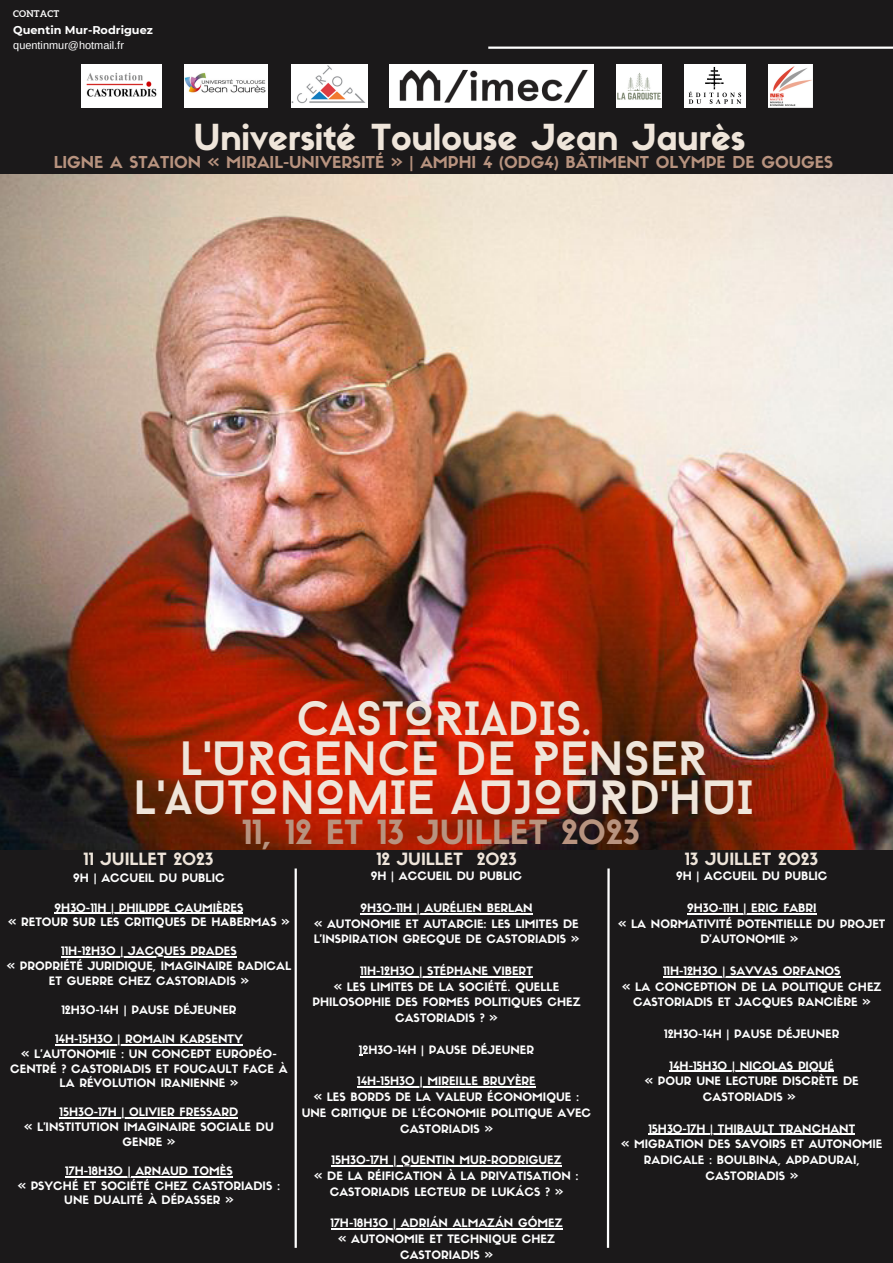
<style>
.page{position:relative;width:893px;height:1263px;background:#1b191a}
.page>*{position:absolute;margin:0;border:0;box-sizing:border-box;transform-origin:0 0}
.t1{font:48px/39.4px "Baron Neue";color:#efe5da;text-align:center}
.t2{font:35.17px "Sifonn Basic";color:#efe5da}
.t3{font:32.7px "Sifonn Basic";color:#b8937f}
.t4{font:16.58px "Sifonn Basic";color:#efe5da}
.t5{font:16.12px "Sifonn Basic";color:#b8937f}
.t6{font:11.4px/15.8px "Sifonn Basic";color:#fff;text-align:center}
.t7{font:700 11.25px "Montserrat";color:#fff}
.t8{font:10.95px "Arimo";color:#fff}
.t9{font:700 9.23px "Aleo";letter-spacing:.015em;color:#fff}
</style>
<div class="page">
<img style="left:0;top:175px;width:893px;height:674px">
<hr style="left:294px;top:868px;width:3px;height:380px;background:#fff">
<svg style="left:606px;top:868px;width:4px;height:380px"></svg>
<img style="left:184px;top:65px;width:84px;height:43px">
<img style="left:291px;top:65px;width:76px;height:43px">
<hr style="left:488px;top:47px;width:405px;height:2px;background:#fff">
<img style="left:684px;top:65px;width:61px;height:43px">
<img style="left:390px;top:65px;width:204px;height:43px">
<img style="left:81px;top:65px;width:81px;height:43px">
<img style="left:617px;top:65px;width:44px;height:43px">
<img style="left:768px;top:65px;width:44px;height:43px">
<hr style="left:55px;top:913px;width:188px;height:1px;background:#fff">
<hr style="left:61px;top:956px;width:176px;height:2px;background:#fff">
<hr style="left:55px;top:1044px;width:188px;height:1px;background:#fff">
<hr style="left:60px;top:1117px;width:178px;height:2px;background:#fff">
<hr style="left:65px;top:1176px;width:168px;height:1px;background:#fff">
<hr style="left:360px;top:913px;width:172px;height:1px;background:#fff">
<hr style="left:360px;top:976px;width:173px;height:1px;background:#fff">
<hr style="left:357px;top:1086px;width:179px;height:1px;background:#fff">
<hr style="left:331px;top:1165px;width:230px;height:1px;background:#fff">
<hr style="left:330px;top:1228px;width:232px;height:1px;background:#fff">
<hr style="left:687px;top:913px;width:129px;height:1px;background:#fff">
<hr style="left:663px;top:976px;width:177px;height:1px;background:#fff">
<hr style="left:669px;top:1071px;width:165px;height:1px;background:#fff">
<hr style="left:648px;top:1134px;width:207px;height:1px;background:#fff">
<p class="t9" style="left:13px;top:8px;width:47px">CONTACT</p>
<p class="t7" style="left:13px;top:23px;width:141px">Quentin Mur-Rodriguez</p>
<p class="t8" style="left:13px;top:39px;width:112px">quentinmur@hotmail.fr</p>
<p class="t2" style="left:193px;top:124px;width:553px">Université Toulouse Jean Jaurès</p>
<p class="t5" style="left:54px;top:156px;width:781px">LIGNE A STATION « MIRAIL-UNIVERSITÉ » | AMPHI 4 (ODG4) BÂTIMENT OLYMPE DE GOUGES</p>
<p class="t1" style="left:296px;top:703px;width:296px">CASTORIADIS.</p>
<p class="t1" style="left:133px;top:743px;width:622px">L'URGENCE DE PENSER<br>L'AUTONOMIE AUJOURD'HUI</p>
<p class="t3" style="left:242px;top:820px;width:399px">11, 12 ET 13 JUILLET 2023</p>
<p class="t4" style="left:84px;top:852px;width:131px">11 JUILLET 2023</p>
<p class="t4" style="left:376px;top:852px;width:142px">12 JUILLET 2023</p>
<p class="t4" style="left:685px;top:852px;width:135px">13 JUILLET 2023</p>
<p class="t6" style="left:73px;top:871px;width:153px">9H | ACCUEIL DU PUBLIC</p>
<p class="t6" style="left:55px;top:901px;width:190px">9H30-11H | PHILIPPE CAUMIÈRES</p>
<p class="t6" style="left:8px;top:915px;width:283px">« RETOUR SUR LES CRITIQUES DE HABERMAS »</p>
<p class="t6" style="left:61px;top:945px;width:177px">11H-12H30 | JACQUES PRADES</p>
<p class="t6" style="left:7px;top:960px;width:286px;line-height:14.6px">« PROPRIÉTÉ JURIDIQUE, IMAGINAIRE RADICAL<br>ET GUERRE CHEZ CASTORIADIS »</p>
<p class="t6" style="left:61px;top:1003px;width:177px">12H30-14H | PAUSE DÉJEUNER</p>
<p class="t6" style="left:55px;top:1032px;width:189px">14H-15H30 | ROMAIN KARSENTY</p>
<p class="t6" style="left:10px;top:1048px;width:279px;line-height:14.6px">« L’AUTONOMIE : UN CONCEPT EUROPÉO-<br>CENTRÉ ? CASTORIADIS ET FOUCAULT FACE À<br>LA RÉVOLUTION IRANIENNE »</p>
<p class="t6" style="left:60px;top:1106px;width:180px">15H30-17H | OLIVIER FRESSARD</p>
<p class="t6" style="left:24px;top:1121px;width:251px;line-height:14.6px">« L'INSTITUTION IMAGINAIRE SOCIALE DU<br>GENRE »</p>
<p class="t6" style="left:65px;top:1164px;width:169px">17H-18H30 | ARNAUD TOMÈS</p>
<p class="t6" style="left:18px;top:1179px;width:264px;line-height:14.6px">« PSYCHÉ ET SOCIÉTÉ CHEZ CASTORIADIS :<br>UNE DUALITÉ À DÉPASSER »</p>
<p class="t6" style="left:371px;top:870px;width:153px">9H | ACCUEIL DU PUBLIC</p>
<p class="t6" style="left:360px;top:901px;width:174px">9H30-11H | AURÉLIEN BERLAN</p>
<p class="t6" style="left:314px;top:917px;width:267px;text-align:left">« AUTONOMIE ET AUTARCIE: LES LIMITES DE<br>L'INSPIRATION GRECQUE DE CASTORIADIS »</p>
<p class="t6" style="left:360px;top:964px;width:174px">11H-12H30 | STÉPHANE VIBERT</p>
<p class="t6" style="left:312px;top:980px;width:269px">« LES LIMITES DE LA SOCIÉTÉ. QUELLE<br>PHILOSOPHIE DES FORMES POLITIQUES CHEZ<br>CASTORIADIS ? »</p>
<p class="t6" style="left:359px;top:1043px;width:177px">12H30-14H | PAUSE DÉJEUNER</p>
<p class="t6" style="left:357px;top:1074px;width:180px">14H-15H30 | MIREILLE BRUYÈRE</p>
<p class="t6" style="left:302px;top:1090px;width:291px">« LES BORDS DE LA VALEUR ÉCONOMIQUE :<br>UNE CRITIQUE DE L'ÉCONOMIE POLITIQUE AVEC<br>CASTORIADIS »</p>
<p class="t6" style="left:331px;top:1153px;width:231px">15H30-17H | QUENTIN MUR-RODRIGUEZ</p>
<p class="t6" style="left:314px;top:1169px;width:266px">« DE LA RÉIFICATION À LA PRIVATISATION :<br>CASTORIADIS LECTEUR DE LUKÁCS ? »</p>
<p class="t6" style="left:330px;top:1216px;width:233px">17H-18H30 | ADRIÁN ALMAZÁN GÓMEZ</p>
<p class="t6" style="left:338px;top:1232px;width:218px">« AUTONOMIE ET TECHNIQUE CHEZ<br>CASTORIADIS »</p>
<p class="t6" style="left:676px;top:870px;width:153px">9H | ACCUEIL DU PUBLIC</p>
<p class="t6" style="left:687px;top:901px;width:131px">9H30-11H | ERIC FABRI</p>
<p class="t6" style="left:618px;top:917px;width:269px">« LA NORMATIVITÉ POTENTIELLE DU PROJET<br>D'AUTONOMIE »</p>
<p class="t6" style="left:663px;top:964px;width:179px">11H-12H30 | SAVVAS ORFANOS</p>
<p class="t6" style="left:622px;top:980px;width:260px">« LA CONCEPTION DE LA POLITIQUE CHEZ<br>CASTORIADIS ET JACQUES RANCIÈRE »</p>
<p class="t6" style="left:664px;top:1027px;width:177px">12H30-14H | PAUSE DÉJEUNER</p>
<p class="t6" style="left:669px;top:1059px;width:166px">14H-15H30 | NICOLAS PIQUÉ</p>
<p class="t6" style="left:645px;top:1074px;width:215px">« POUR UNE LECTURE DISCRÈTE DE<br>CASTORIADIS »</p>
<p class="t6" style="left:648px;top:1122px;width:208px">15H30-17H | THIBAULT TRANCHANT</p>
<p class="t6" style="left:621px;top:1137px;width:263px">« MIGRATION DES SAVOIRS ET AUTONOMIE<br>RADICALE : BOULBINA, APPADURAI,<br>CASTORIADIS »</p>
</div>
